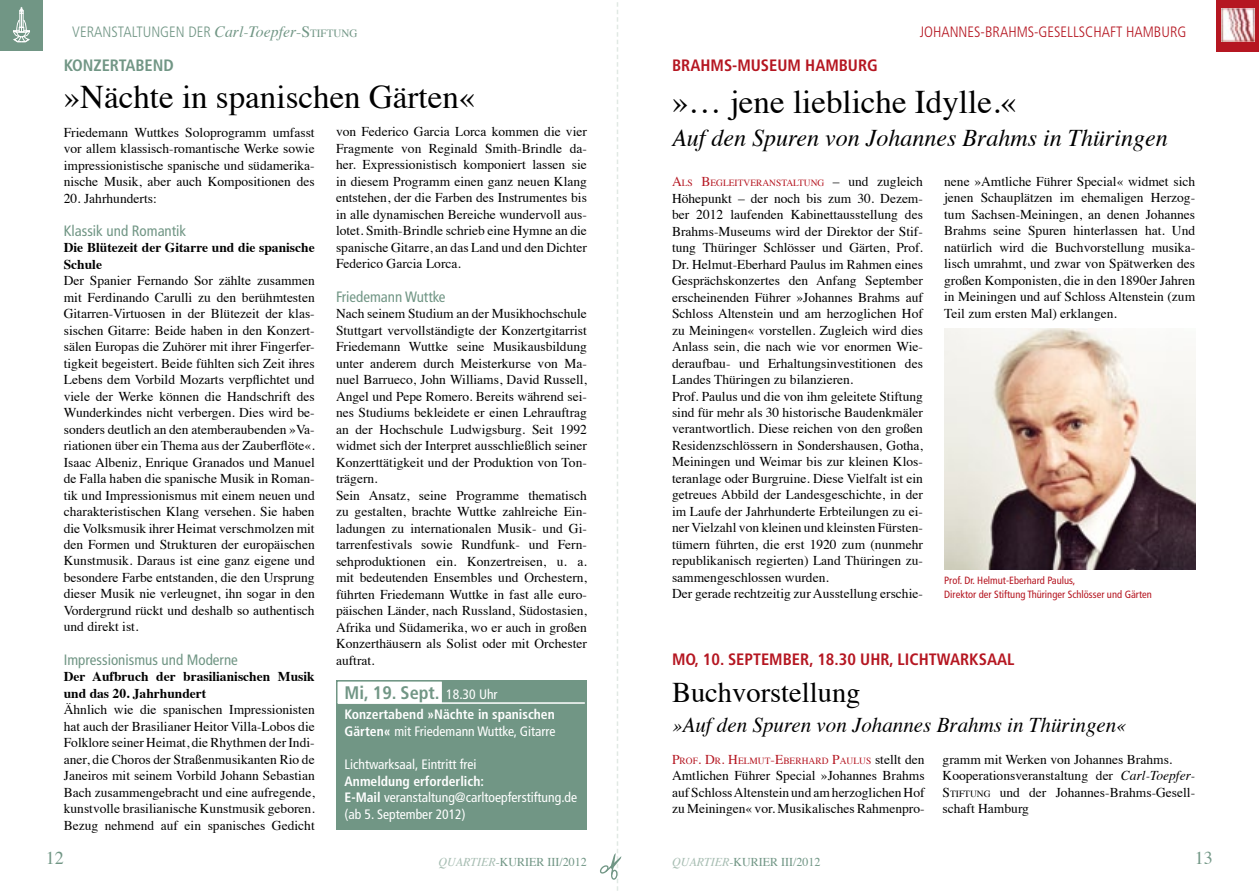
<style>
.page{position:relative;width:1259px;height:893px;background:#fff}
.page>*{position:absolute;margin:0;border:0;box-sizing:border-box;transform-origin:0 0}
.t1{font:33px "Times";color:#000}
.t2{font:28.5px "Times";color:#000}
.t3{font:italic 24px "Times";color:#000}
.t4{font:italic 21px "Times";color:#000}
.t5{font:700 condensed 18.15px "Frutiger";color:#719685}
.t6{font:18px "Times";color:#719685}
.t7{font:700 condensed 16.5px "Frutiger";color:#b51621}
.t8{font:700 condensed 16.5px "Frutiger";color:#719685}
.t9{font:condensed 15px "Frutiger";color:#719685}
.t10{font:300 condensed 15px "Frutiger";color:#719685}
.t11{font:300 condensed 15px "Frutiger";color:#b51621}
.t12{font:condensed 13.65px/16.6px "Frutiger";color:#fff}
.t13{font:700 condensed 13.65px/16.6px "Frutiger";color:#fff}
.t14{font:13.5px/16.5px "Times";color:#000;text-align:justify}
.t15{font:700 13.5px/16.5px "Times";color:#000}
.t16{font:12px "Times";color:#719685}
.t17{font:condensed 10.5px/13.5px "Frutiger";color:#b51621}
.t18{font:9.45px "Times";color:#b51621}
.s1{font-family:"Times";font-weight:400;font-style:italic;font-stretch:normal;font-size:15.75px}
.s2{font-family:"Times";font-weight:400;font-stretch:normal;font-size:15.75px}
.s3{font-family:"Times";font-weight:400;font-stretch:normal;font-size:10.95px}
.s4{font-weight:400;font-size:13.65px;color:#fff}
.s5{font-weight:400}
.s6{font-weight:700}
.s7{font-size:13.5px}
.s8{font-size:13.5px;color:#000}
.s9{font-style:italic}
.s10{font-style:inherit}
.s11{font-size:9.45px}
.s12{font-style:italic;color:#a8beb3}
</style>
<div class="page">
<div style="left:0;top:0;width:43px;height:51px;background:#719685"></div>
<svg style="left:13px;top:7px;width:17px;height:35px"></svg>
<svg style="left:600px;top:2px;width:21px;height:889px"></svg>
<div style="left:1216px;top:0;width:43px;height:51px;background:#b51621"></div>
<img style="left:1222px;top:9px;width:32px;height:32px">
<img style="left:944px;top:329px;width:251px;height:241px">
<div style="left:336px;top:680px;width:251px;height:149px;background:#719685"></div>
<div style="left:336px;top:680px;width:107px;height:25px;background:#fff;border:2px solid #719685"></div>
<hr style="left:338px;top:702px;width:247px;height:2px;background:#fff">
<p class="t10" style="left:72px;top:24px;width:286px">VERANSTALTUNGEN DER <span class="s1">Carl-Toepfer</span><span class="s2">-</span><span class="s2">S</span><span class="s3">TIFTUNG</span></p>
<p class="t8" style="left:64px;top:55px;width:112px">KonzertAbend</p>
<h1 class="t1" style="left:64px;top:66px;width:413px">»Nächte in spanischen Gärten«</h1>
<p class="t14" style="left:64px;top:123px;width:252px">Friedemann Wuttkes Soloprogramm umfasst vor allem klassisch-romantische Werke sowie impressionistische spanische und südamerika&shy;nische Musik, aber auch Kompositionen des</p>
<p class="t14" style="left:64px;top:189px;width:94px">20. Jahrhunderts:</p>
<p class="t9" style="left:64px;top:222px;width:124px">Klassik und Romantik</p>
<p class="t15" style="left:64px;top:238px;width:252px">Die Blütezeit der Gitarre und die spanische<br>Schule</p>
<p class="t14" style="left:64px;top:271px;width:252px">Der Spanier Fernando Sor zählte zusammen mit Ferdinando Carulli zu den berühmtesten Gitarren-Virtuosen in der Blütezeit der klas&shy;sischen Gitarre: Beide haben in den Konzert&shy;sälen Europas die Zuhörer mit ihrer Fingerfer&shy;tigkeit begeistert. Beide fühlten sich Zeit ihres Lebens dem Vorbild Mozarts verpflichtet und viele der Werke können die Handschrift des Wunderkindes nicht verbergen. Dies wird be&shy;sonders deutlich an den atemberaubenden »Va&shy;riationen über ein Thema aus der Zauberflöte«.<br>Isaac Albeniz, Enrique Granados und Manuel de Falla haben die spanische Musik in Roman&shy;tik und Impressionismus mit einem neuen und charakteristischen Klang versehen. Sie haben die Volksmusik ihrer Heimat verschmolzen mit den Formen und Strukturen der europäischen Kunstmusik. Daraus ist eine ganz eigene und besondere Farbe entstanden, die den Ursprung dieser Musik nie verleugnet, ihn sogar in den Vordergrund rückt und deshalb so authentisch und direkt ist.</p>
<p class="t9" style="left:64px;top:651px;width:176px">Impressionismus und Moderne</p>
<p class="t15" style="left:64px;top:667px;width:252px">Der Aufbruch der brasilianischen Musik und das 20. Jahrhundert</p>
<p class="t14" style="left:64px;top:700px;width:252px">Ähnlich wie die spanischen Impressionisten hat auch der Brasilianer Heitor Villa-Lobos die Folklore seiner Heimat, die Rhythmen der Indi&shy;aner, die Choros der Straßenmusikanten Rio de Janeiros mit seinem Vorbild Johann Sebastian Bach zusammengebracht und eine aufregende, kunstvolle brasilianische Kunstmusik geboren.<br>Bezug nehmend auf ein spanisches Gedicht</p>
<p class="t14" style="left:336px;top:123px;width:252px">von Federico Garcia Lorca kommen die vier Fragmente von Reginald Smith-Brindle da&shy;her. Expressionistisch komponiert lassen sie in diesem Programm einen ganz neuen Klang entstehen, der die Farben des Instrumentes bis in alle dynamischen Bereiche wundervoll aus&shy;lotet. Smith-Brindle schrieb eine Hymne an die spanische Gitarre, an das Land und den Dichter Federico Garcia Lorca.</p>
<p class="t9" style="left:336px;top:288px;width:111px">Friedemann Wuttke</p>
<p class="t14" style="left:336px;top:304px;width:252px;text-align:left">Nach seinem Studium an der Musikhochschule Stuttgart vervollständigte der Konzertgitarrist Friedemann Wuttke seine Musikausbildung unter anderem durch Meisterkurse von Ma&shy;nuel Barrueco, John Williams, David Russell, Angel und Pepe Romero. Bereits während sei&shy;nes Studiums bekleidete er einen Lehrauftrag an der Hochschule Ludwigsburg. Seit 1992 widmet sich der Interpret ausschließlich seiner Konzerttätigkeit und der Produktion von Ton&shy;trägern.<br>Sein Ansatz, seine Programme thematisch zu gestalten, brachte Wuttke zahlreiche Ein&shy;ladungen zu internationalen Musik- und Gi&shy;tarrenfestivals sowie Rundfunk- und Fern&shy;sehproduktionen ein. Konzertreisen, u. a. mit bedeutenden Ensembles und Orchestern, führten Friedemann Wuttke in fast alle euro&shy;päischen Länder, nach Russland, Südostasien, Afrika und Südamerika, wo er auch in großen Konzerthäusern als Solist oder mit Orchester auftrat.</p>
<h3 class="t5" style="left:344px;top:682px;width:155px">Mi, 19. Sept. <span class="s4">18.30 Uhr</span></h3>
<p class="t13" style="left:344px;top:706px;width:212px">Konzertabend »Nächte in spanischen<br>Gärten« <span class="s5">mit Friedemann Wuttke, Gitarre</span></p>
<p class="t12" style="left:344px;top:756px;width:133px">Lichtwarksaal, Eintritt frei</p>
<p class="t12" style="left:344px;top:773px;width:234px"><span class="s6">Anmeldung erforderlich:<br>E-Mail</span> veranstaltung@carltoepferstiftung.de (ab 5. September 2012)</p>
<p class="t11" style="left:919px;top:23px;width:268px">JOHANNES-BRAHMS-GESELLSCHAFT HAMBURG</p>
<p class="t7" style="left:672px;top:55px;width:207px">Brahms-Museum Hamburg</p>
<h1 class="t1" style="left:672px;top:71px;width:346px">»… jene liebliche Idylle.«</h1>
<h3 class="t3" style="left:672px;top:117px;width:497px">Auf den Spuren von Johannes Brahms in Thüringen</h3>
<p class="t18" style="left:672px;top:174px;width:252px"><span class="s7">A</span>LS <span class="s7">B</span>EGLEITVERANSTALTUNG <span class="s8">– und zugleich</span></p>
<p class="t14" style="left:672px;top:189px;width:252px;text-align:left">Höhepunkt – der noch bis zum 30. Dezem&shy;ber 2012 laufenden Kabinettausstellung des Brahms-Museums wird der Direktor der Stif&shy;tung Thüringer Schlösser und Gärten, Prof.<br>Dr. Helmut-Eberhard Paulus im Rahmen eines Gesprächskonzertes den Anfang September erscheinenden Führer »Johannes Brahms auf Schloss Altenstein und am herzoglichen Hof zu Meiningen« vorstellen. Zugleich wird dies Anlass sein, die nach wie vor enormen Wie&shy;deraufbau- und Erhaltungsinvestitionen des Landes Thüringen zu bilanzieren.<br>Prof. Paulus und die von ihm geleitete Stiftung sind für mehr als 30 historische Baudenkmäler verantwortlich. Diese reichen von den großen Residenzschlössern in Sondershausen, Gotha, Meiningen und Weimar bis zur kleinen Klos&shy;teranlage oder Burgruine. Diese Vielfalt ist ein getreues Abbild der Landesgeschichte, in der im Laufe der Jahrhunderte Erbteilungen zu ei&shy;ner Vielzahl von kleinen und kleinsten Fürsten&shy;tümern führten, die erst 1920 zum (nunmehr republikanisch regierten) Land Thüringen zu&shy;sammengeschlossen wurden.<br>Der gerade rechtzeitig zur Ausstellung erschie-</p>
<p class="t14" style="left:944px;top:172px;width:252px">nene »Amtliche Führer Special« widmet sich jenen Schauplätzen im ehemaligen Herzog&shy;tum Sachsen-Meiningen, an denen Johannes Brahms seine Spuren hinterlassen hat. Und natürlich wird die Buchvorstellung musika&shy;lisch umrahmt, und zwar von Spätwerken des großen Komponisten, die in den 1890er Jahren in Meiningen und auf Schloss Altenstein (zum Teil zum ersten Mal) erklangen.</p>
<p class="t17" style="left:944px;top:574px;width:209px">Prof. Dr. Helmut-Eberhard Paulus,<br>Direktor der Stiftung Thüringer Schlösser und Gärten</p>
<p class="t7" style="left:672px;top:649px;width:344px">Mo, 10. September, 18.30 Uhr, Lichtwarksaal</p>
<h2 class="t2" style="left:672px;top:666px;width:190px">Buchvorstellung</h2>
<h3 class="t4" style="left:672px;top:707px;width:456px">»Auf den Spuren von Johannes Brahms in Thüringen«</h3>
<p class="t18" style="left:672px;top:751px;width:254px"><span class="s7">P</span>ROF<span class="s7">. D</span>R<span class="s7">. H</span>ELMUT<span class="s7">-E</span>BERHARD <span class="s7">P</span>AULUS <span class="s8">stellt den</span></p>
<p class="t14" style="left:672px;top:766px;width:254px">Amtlichen Führer Special »Johannes Brahms auf Schloss Altenstein und am herzoglichen Hof zu Meiningen« vor. Musikalisches Rahmenpro-</p>
<p class="t14" style="left:942px;top:750px;width:254px;text-align:left">gramm mit Werken von Johannes Brahms.<br>Kooperationsveranstaltung der <span class="s9">Carl-Toepfer-</span><span class="s10">S</span><span class="s11">TIFTUNG</span> und der Johannes-Brahms-Gesell&shy;schaft Hamburg</p>
<h3 class="t6" style="left:46px;top:841px;width:19px">12</h3>
<p class="t16" style="left:438px;top:850px;width:150px"><span class="s12">Quartier</span>-Kurier III/2012</p>
<p class="t16" style="left:672px;top:850px;width:150px"><span class="s12">Quartier</span>-Kurier III/2012</p>
<h3 class="t6" style="left:1195px;top:841px;width:19px">13</h3>
</div>
